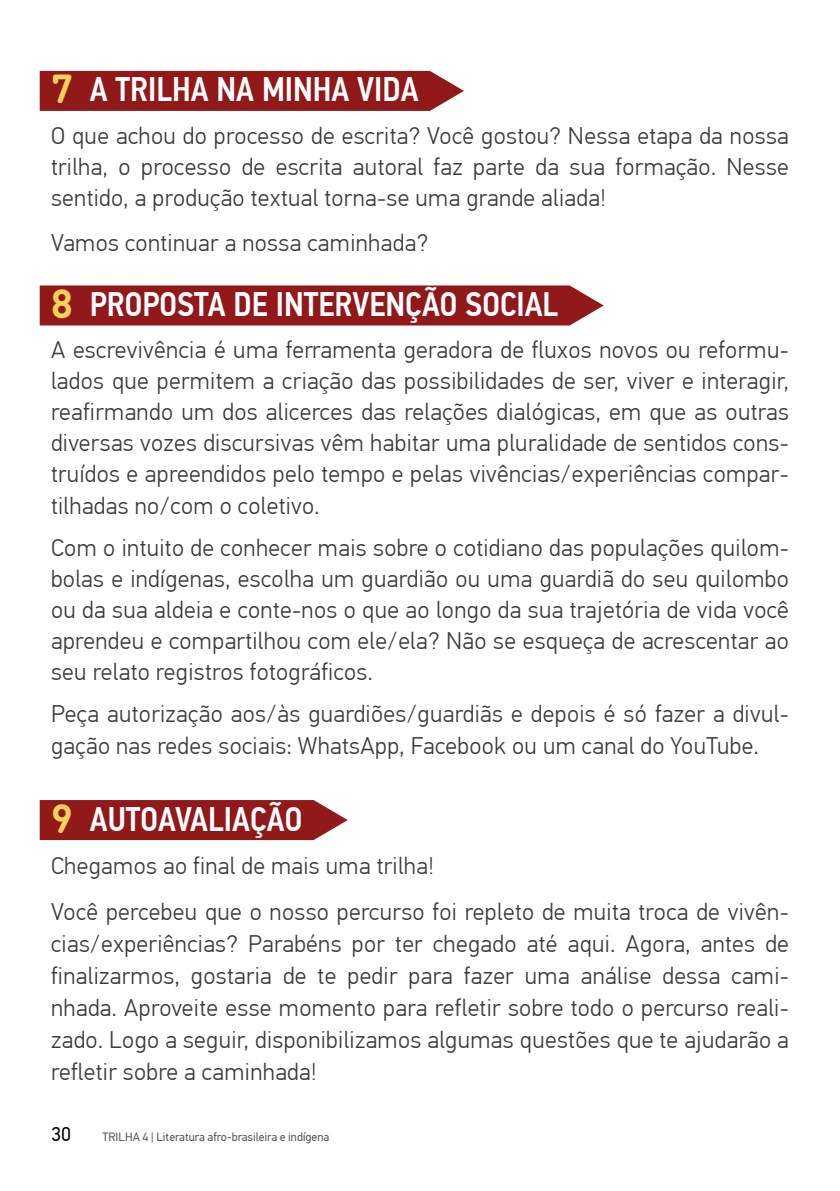
<style>
.page{position:relative;width:840px;height:1191px;background:#fff}
.page>*{position:absolute;margin:0;border:0;box-sizing:border-box;transform-origin:0 0}
.t1{font:500 34px "PF Din Text Cond Pro";color:#fff}
.t2{font:300 24px/31px "PF Din Text Pro";letter-spacing:.015em;color:#3c3c3b;text-align:justify}
.t3{font:20px "PF Din Text Pro";color:#000}
.t4{font:12px "PF Din Text Pro";color:#575756}
.s1{font-family:"DIN Round Pro";font-weight:700;font-size:40px;color:#f7d15c}
</style>
<div class="page">
<div style="left:40px;top:71px;width:423px;height:40px;background:#92191a"></div>
<div style="left:40px;top:285px;width:563px;height:40px;background:#92191a"></div>
<svg style="left:40px;top:800px;width:307px;height:40px;background:#972526"></svg>
<h1 class="t1" style="left:51px;top:69px;width:369px"><span class="s1">7</span> A TRILHA NA MINHA VIDA</h1>
<p class="t2" style="left:51px;top:120px;width:739px">O que achou do processo de escrita? Você gostou? Nessa etapa da nossa trilha, o processo de escrita autoral faz parte da sua formação. Nesse sentido, a produção textual torna-se uma grande aliada!</p>
<p class="t2" style="left:51px;top:228px;width:378px">Vamos continuar a nossa caminhada?</p>
<h1 class="t1" style="left:51px;top:284px;width:508px"><span class="s1">8</span> PROPOSTA DE INTERVENÇÃO SOCIAL</h1>
<p class="t2" style="left:51px;top:335px;width:739px">A escrevivência é uma ferramenta geradora de fluxos novos ou reformu&shy;lados que permitem a criação das possibilidades de ser, viver e interagir, reafirmando um dos alicerces das relações dialógicas, em que as outras diversas vozes discursivas vêm habitar uma pluralidade de sentidos cons&shy;truídos e apreendidos pelo tempo e pelas vivências/experiências compar&shy;tilhadas no/com o coletivo.</p>
<p class="t2" style="left:51px;top:532px;width:739px">Com o intuito de conhecer mais sobre o cotidiano das populações quilom&shy;bolas e indígenas, escolha um guardião ou uma guardiã do seu quilombo ou da sua aldeia e conte-nos o que ao longo da sua trajetória de vida você aprendeu e compartilhou com ele/ela? Não se esqueça de acrescentar ao seu relato registros fotográficos.</p>
<p class="t2" style="left:51px;top:698px;width:738px;line-height:32px">Peça autorização aos/às guardiões/guardiãs e depois é só fazer a divul&shy;gação nas redes sociais: WhatsApp, Facebook ou um canal do YouTube.</p>
<h1 class="t1" style="left:51px;top:798px;width:252px"><span class="s1">9</span> AUTOAVALIAÇÃO</h1>
<p class="t2" style="left:51px;top:843px;width:738px;line-height:46.2px">Chegamos ao final de mais uma trilha!<br>Você percebeu que o nosso percurso foi repleto de muita troca de vivên-</p>
<p class="t2" style="left:51px;top:928px;width:739px;line-height:32px">cias/experiências? Parabéns por ter chegado até aqui. Agora, antes de finalizarmos, gostaria de te pedir para fazer uma análise dessa cami&shy;nhada. Aproveite esse momento para refletir sobre todo o percurso reali&shy;zado. Logo a seguir, disponibilizamos algumas questões que te ajudarão a refletir sobre a caminhada!</p>
<p class="t3" style="left:51px;top:1122px;width:22px">30</p>
<p class="t4" style="left:103px;top:1130px;width:228px">TRILHA 4 | Literatura afro-brasileira e indígena</p>
</div>
